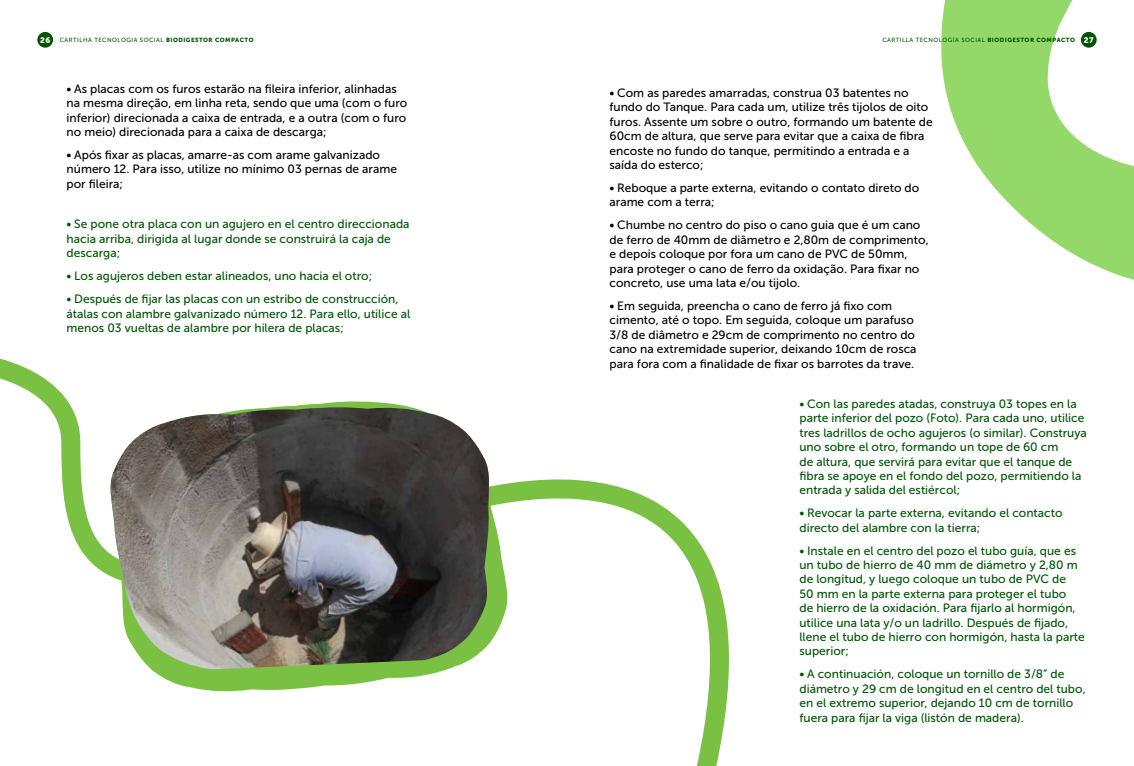
<style>
.page{position:relative;width:1134px;height:766px;background:#fff}
.page>*{position:absolute;margin:0;border:0;box-sizing:border-box;transform-origin:0 0}
.t1{font:12px/14.4px "Museo Sans 500";color:#005505}
.t2{font:12px/14.4px "Museo Sans 500";color:#000}
.t3{font:6px "Museo Sans 500";letter-spacing:.08em;color:#005505}
.s1{font-family:"Museo Sans 900";font-size:8px;color:#fff}
.s2{font-family:"Museo Sans 900"}
</style>
<div class="page">
<svg style="left:510px;top:479px;width:219px;height:286px"></svg>
<svg style="left:0;top:358px;width:108px;height:217px"></svg>
<svg style="left:157px;top:401px;width:353px;height:291px"></svg>
<img style="left:108px;top:406px;width:383px;height:263px">
<svg style="left:941px;top:0;width:193px;height:280px;fill:#94d869"></svg>
<div style="left:37px;top:32px;width:16px;height:16px;background:#005505;border-radius:50%"></div>
<div style="left:1081px;top:32px;width:16px;height:16px;background:#005505;border-radius:50%"></div>
<p class="t3" style="left:40px;top:37px;width:215px"><span class="s1">26</span> CARTILHA TECNOLOGIA SOCIAL <span class="s2">BIODIGESTOR COMPACTO</span></p>
<p class="t3" style="left:882px;top:37px;width:213px">CARTILLA TECNOLOGÍA SOCIAL <span class="s2">BIODIGESTOR COMPACTO</span> <span class="s1">27</span></p>
<p class="t2" style="left:67px;top:81px;width:342px">• As placas com os furos estarão na fileira inferior, alinhadas na mesma direção, em linha reta, sendo que uma (com o furo inferior) direcionada a caixa de entrada, e a outra (com o furo no meio) direcionada para a caixa de descarga;</p>
<p class="t2" style="left:67px;top:147px;width:332px">• Após fixar as placas, amarre-as com arame galvanizado número 12. Para isso, utilize no mínimo 03 pernas de arame por fileira;</p>
<p class="t1" style="left:67px;top:217px;width:344px">• Se pone otra placa con un agujero en el centro direccionada hacia arriba, dirigida al lugar donde se construirá la caja de descarga;</p>
<p class="t1" style="left:67px;top:269px;width:307px">• Los agujeros deben estar alineados, uno hacia el otro;</p>
<p class="t1" style="left:67px;top:292px;width:345px">• Después de fijar las placas con un estribo de construcción, átalas con alambre galvanizado número 12. Para ello, utilice al menos 03 vueltas de alambre por hilera de placas;</p>
<p class="t2" style="left:609px;top:86px;width:325px">• Com as paredes amarradas, construa 03 batentes no fundo do Tanque. Para cada um, utilize três tijolos de oito furos. Assente um sobre o outro, formando um batente de 60cm de altura, que serve para evitar que a caixa de fibra encoste no fundo do tanque, permitindo a entrada e a saída do esterco;</p>
<p class="t2" style="left:609px;top:181px;width:311px">• Reboque a parte externa, evitando o contato direto do arame com a terra;</p>
<p class="t2" style="left:609px;top:218px;width:321px">• Chumbe no centro do piso o cano guia que é um cano de ferro de 40mm de diâmetro e 2,80m de comprimento, e depois coloque por fora um cano de PVC de 50mm, para proteger o cano de ferro da oxidação. Para fixar no concreto, use uma lata e/ou tijolo.</p>
<p class="t2" style="left:609px;top:298px;width:309px">• Em seguida, preencha o cano de ferro já fixo com cimento, até o topo. Em seguida, coloque um parafuso 3/8 de diâmetro e 29cm de comprimento no centro do cano na extremidade superior, deixando 10cm de rosca para fora com a finalidade de fixar os barrotes da trave.</p>
<p class="t1" style="left:799px;top:396px;width:289px">• Con las paredes atadas, construya 03 topes en la parte inferior del pozo (Foto). Para cada uno, utilice tres ladrillos de ocho agujeros (o similar). Construya uno sobre el otro, formando un tope de 60 cm<br>de altura, que servirá para evitar que el tanque de fibra se apoye en el fondo del pozo, permitiendo la entrada y salida del estiércol;</p>
<p class="t1" style="left:799px;top:506px;width:265px">• Revocar la parte externa, evitando el contacto directo del alambre con la tierra;</p>
<p class="t1" style="left:799px;top:543px;width:287px">• Instale en el centro del pozo el tubo guía, que es un tubo de hierro de 40 mm de diámetro y 2,80 m de longitud, y luego coloque un tubo de PVC de<br>50 mm en la parte externa para proteger el tubo<br>de hierro de la oxidación. Para fijarlo al hormigón, utilice una lata y/o un ladrillo. Después de fijado, llene el tubo de hierro con hormigón, hasta la parte superior;</p>
<p class="t1" style="left:799px;top:667px;width:288px">• A continuación, coloque un tornillo de 3/8” de diámetro y 29 cm de longitud en el centro del tubo, en el extremo superior, dejando 10 cm de tornillo fuera para fijar la viga (listón de madera).</p>
</div>
